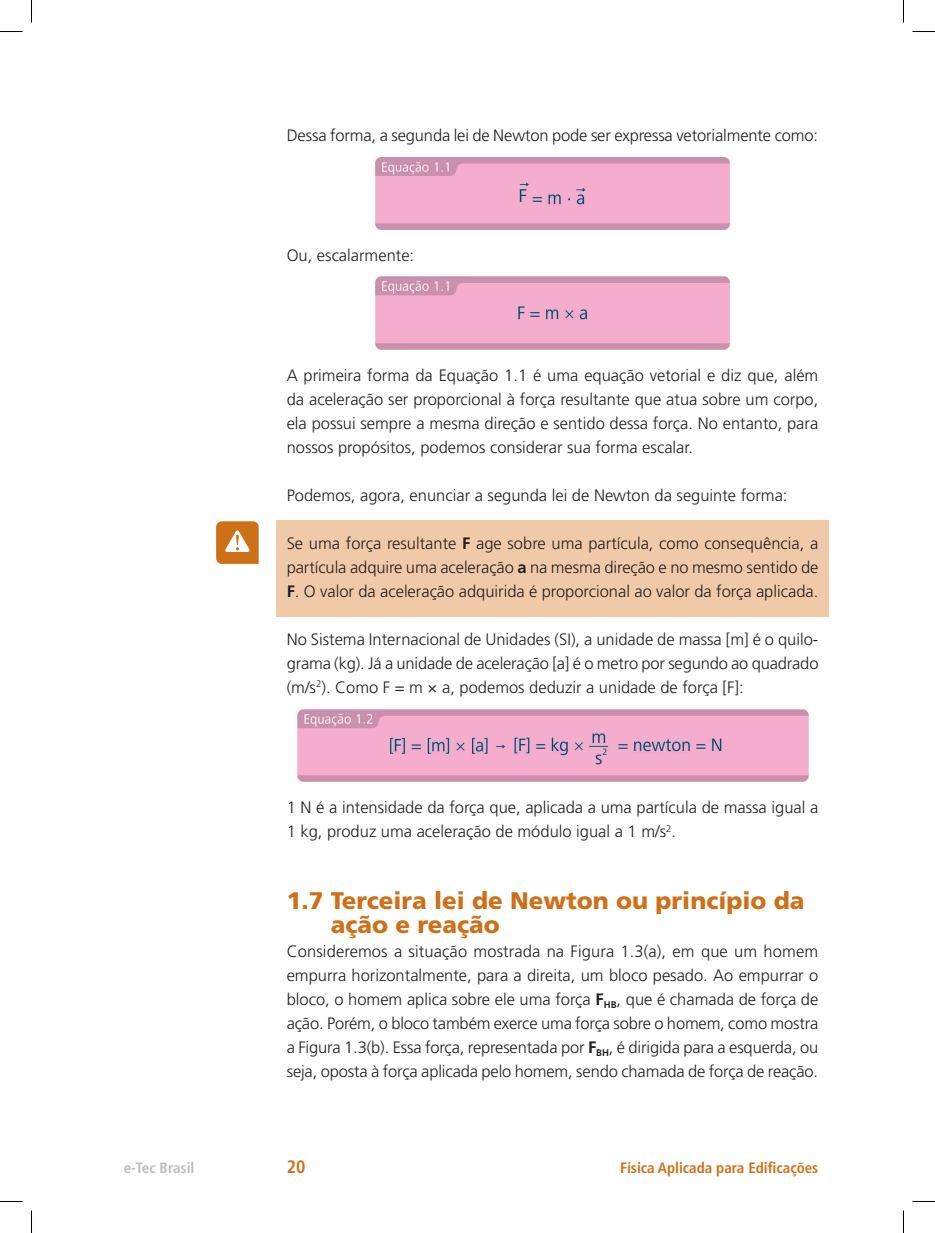
<style>
.page{position:relative;width:935px;height:1233px;background:#fff}
.page>*{position:absolute;margin:0;border:0;box-sizing:border-box;transform-origin:0 0}
.t1{font:900 24px/24px "Frutiger LT Std";color:#ce7018}
.t2{font:700 condensed 18px "Frutiger LT Std";color:#ce7018}
.t3{font:300 16.5px/24px "Frutiger LT Std";color:#231f20;text-align:justify}
.t4{font:700 condensed 15px "Frutiger LT Std";color:#ce7018}
.t5{font:700 condensed 15px "Frutiger LT Std";color:#bcbdc0}
.s1{font-weight:700}
</style>
<div class="page">
<div style="left:276px;top:520px;width:553px;height:96px;background:#f0caa8"></div>
<img style="left:375px;top:157px;width:354px;height:72px">
<img style="left:375px;top:277px;width:354px;height:72px">
<img style="left:297px;top:709px;width:511px;height:72px">
<svg style="left:216px;top:521px;width:43px;height:43px;background:#d68a42"></svg>
<svg style="left:0;top:31px;width:22px;height:1px"></svg>
<svg style="left:912px;top:31px;width:23px;height:1px"></svg>
<svg style="left:0;top:1201px;width:22px;height:1px"></svg>
<svg style="left:912px;top:1201px;width:23px;height:1px"></svg>
<svg style="left:31px;top:0;width:1px;height:23px"></svg>
<svg style="left:31px;top:1210px;width:1px;height:22px"></svg>
<svg style="left:903px;top:0;width:1px;height:23px"></svg>
<svg style="left:903px;top:1210px;width:1px;height:22px"></svg>
<p class="t3" style="left:287px;top:123px;width:533px">Dessa forma, a segunda lei de Newton pode ser expressa vetorialmente como:</p>
<p class="t3" style="left:287px;top:243px;width:129px">Ou, escalarmente:</p>
<p class="t3" style="left:287px;top:363px;width:533px">A primeira forma da Equação 1.1 é uma equação vetorial e diz que, além da aceleração ser proporcional à força resultante que atua sobre um corpo, ela possui sempre a mesma direção e sentido dessa força. No entanto, para nossos propósitos, podemos considerar sua forma escalar.</p>
<p class="t3" style="left:287px;top:483px;width:502px">Podemos, agora, enunciar a segunda lei de Newton da seguinte forma:</p>
<p class="t3" style="left:287px;top:531px;width:533px">Se uma força resultante <span class="s1">F</span> age sobre uma partícula, como consequência, a partícula adquire uma aceleração <span class="s1">a</span> na mesma direção e no mesmo sentido de <span class="s1">F</span>. O valor da aceleração adquirida é proporcional ao valor da força aplicada.</p>
<p class="t3" style="left:287px;top:627px;width:533px">No Sistema Internacional de Unidades (SI), a unidade de massa [m] é o quilo&shy;grama (kg). Já a unidade de aceleração [a] é o metro por segundo ao quadrado (m/s<sup>2</sup>). Como F = m × a, podemos deduzir a unidade de força [F]:</p>
<p class="t3" style="left:287px;top:795px;width:533px">1 N é a intensidade da força que, aplicada a uma partícula de massa igual a<br>1 kg, produz uma aceleração de módulo igual a 1 m/s<sup>2</sup>.</p>
<h1 class="t1" style="left:331px;top:888px;width:475px;text-indent:-44px">1.7 Terceira lei de Newton ou princípio da ação e reação</h1>
<p class="t3" style="left:287px;top:939px;width:533px">Consideremos a situação mostrada na Figura 1.3(a), em que um homem empurra horizontalmente, para a direita, um bloco pesado. Ao empurrar o bloco, o homem aplica sobre ele uma força <span class="s1">F</span><sub>HB</sub>, que é chamada de força de ação. Porém, o bloco também exerce uma força sobre o homem, como mostra a Figura 1.3(b). Essa força, representada por <span class="s1">F</span><sub>BH</sub>, é dirigida para a esquerda, ou seja, oposta à força aplicada pelo homem, sendo chamada de força de reação.</p>
<p class="t5" style="left:124px;top:1158px;width:72px">e-Tec Brasil</p>
<p class="t2" style="left:287px;top:1156px;width:20px">20</p>
<p class="t4" style="left:620px;top:1158px;width:200px">Física Aplicada para Edificações</p>
</div>
